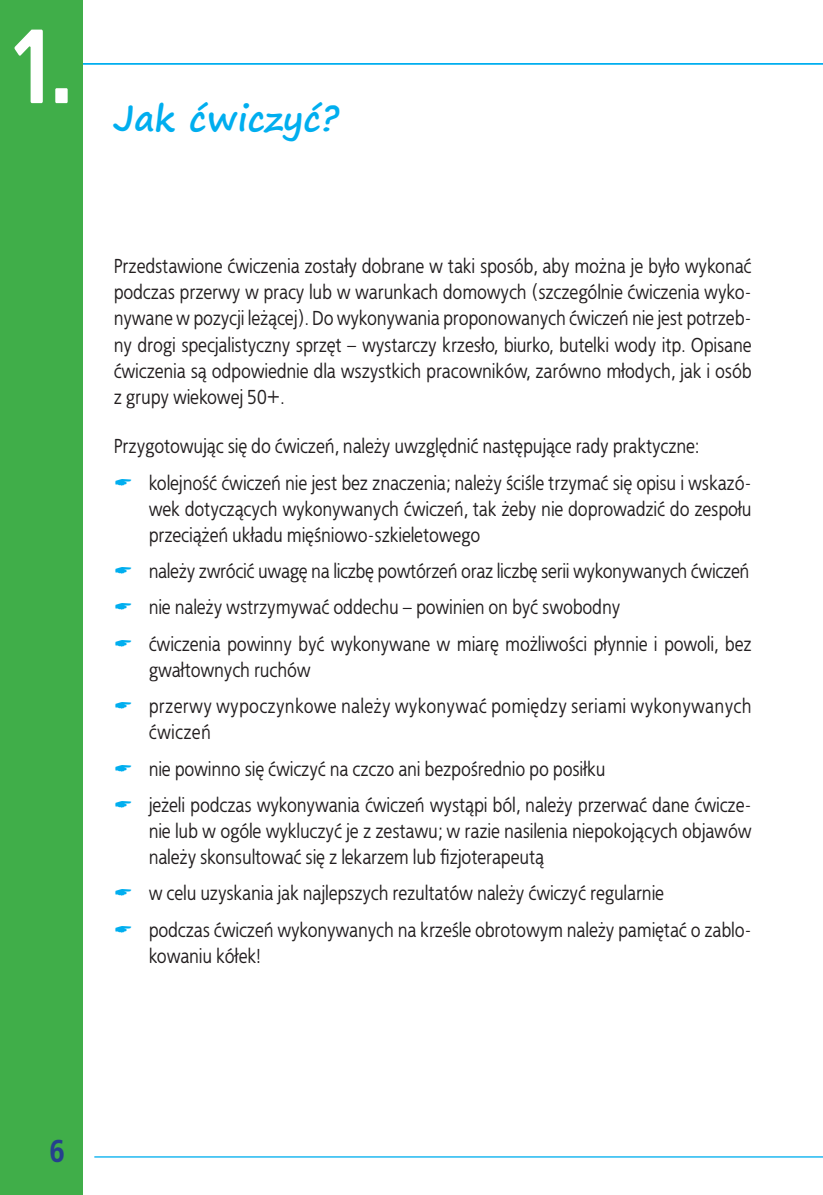
<style>
.page{position:relative;width:823px;height:1195px;background:#fff}
.page>*{position:absolute;margin:0;border:0;box-sizing:border-box;transform-origin:0 0}
.t1{font:700 105px "EFN Bureau";color:#fff}
.t2{font:700 35px "Segoe Print";color:#00aeef}
.t3{font:700 31.5px "EFN Bureau";color:#253f8e}
.t4{font:20.12px/26.2px "EFN Bureau";color:#231f20}
.t5{font:20.12px/36.2px "EFN Bureau";letter-spacing:.02em;color:#231f20}
</style>
<div class="page">
<hr style="left:94px;top:1156px;width:729px;height:1px;background:#00aeef">
<hr style="left:0;top:63px;width:823px;height:2px;background:#00aeef">
<div style="left:0;top:0;width:83px;height:1195px;background:#40ae49"></div>
<h1 class="t1" style="left:11px;top:-11px;width:65px">1.</h1>
<h2 class="t2" style="left:114px;top:87px;width:227px">Jak ćwiczyć?</h2>
<p class="t4" style="left:114px;top:252px;width:639px;text-align:justify">Przedstawione ćwiczenia zostały dobrane w taki sposób, aby można je było wykonać podczas przerwy w pracy lub w warunkach domowych (szczególnie ćwiczenia wyko&shy;nywane w pozycji leżącej). Do wykonywania proponowanych ćwiczeń nie jest potrzeb&shy;ny drogi specjalistyczny sprzęt – wystarczy krzesło, biurko, butelki wody itp. Opisane ćwiczenia są odpowiednie dla wszystkich pracowników, zarówno młodych, jak i osób z grupy wiekowej 50+.</p>
<p class="t4" style="left:149px;top:428px;width:604px;line-height:36.2px;text-indent:-35px">Przygotowując się do ćwiczeń, należy uwzględnić następujące rady praktyczne: kolejność ćwiczeń nie jest bez znaczenia; należy ściśle trzymać się opisu i wskazó-</p>
<p class="t4" style="left:149px;top:495px;width:604px">wek dotyczących wykonywanych ćwiczeń, tak żeby nie doprowadzić do zespołu przeciążeń układu mięśniowo-szkieletowego</p>
<p class="t4" style="left:149px;top:552px;width:604px;line-height:36.2px">należy zwrócić uwagę na liczbę powtórzeń oraz liczbę serii wykonywanych ćwiczeń nie należy wstrzymywać oddechu – powinien on być swobodny<br>ćwiczenia powinny być wykonywane w miarę możliwości płynnie i powoli, bez</p>
<p class="t5" style="left:149px;top:651px;width:604px">gwałtownych ruchów<br>przerwy wypoczynkowe należy wykonywać pomiędzy seriami wykonywanych</p>
<p class="t4" style="left:149px;top:713px;width:604px;line-height:36.2px">ćwiczeń<br>nie powinno się ćwiczyć na czczo ani bezpośrednio po posiłku<br>jeżeli podczas wykonywania ćwiczeń wystąpi ból, należy przerwać dane ćwicze-</p>
<p class="t4" style="left:149px;top:817px;width:604px">nie lub w ogóle wykluczyć je z zestawu; w razie nasilenia niepokojących objawów należy skonsultować się z lekarzem lub fizjoterapeutą</p>
<p class="t4" style="left:149px;top:874px;width:604px;line-height:36.2px">w celu uzyskania jak najlepszych rezultatów należy ćwiczyć regularnie<br>podczas ćwiczeń wykonywanych na krześle obrotowym należy pamiętać o zablo-</p>
<p class="t4" style="left:149px;top:942px;width:114px">kowaniu kółek!</p>
<h3 class="t3" style="left:49px;top:1128px;width:17px">6</h3>
</div>
